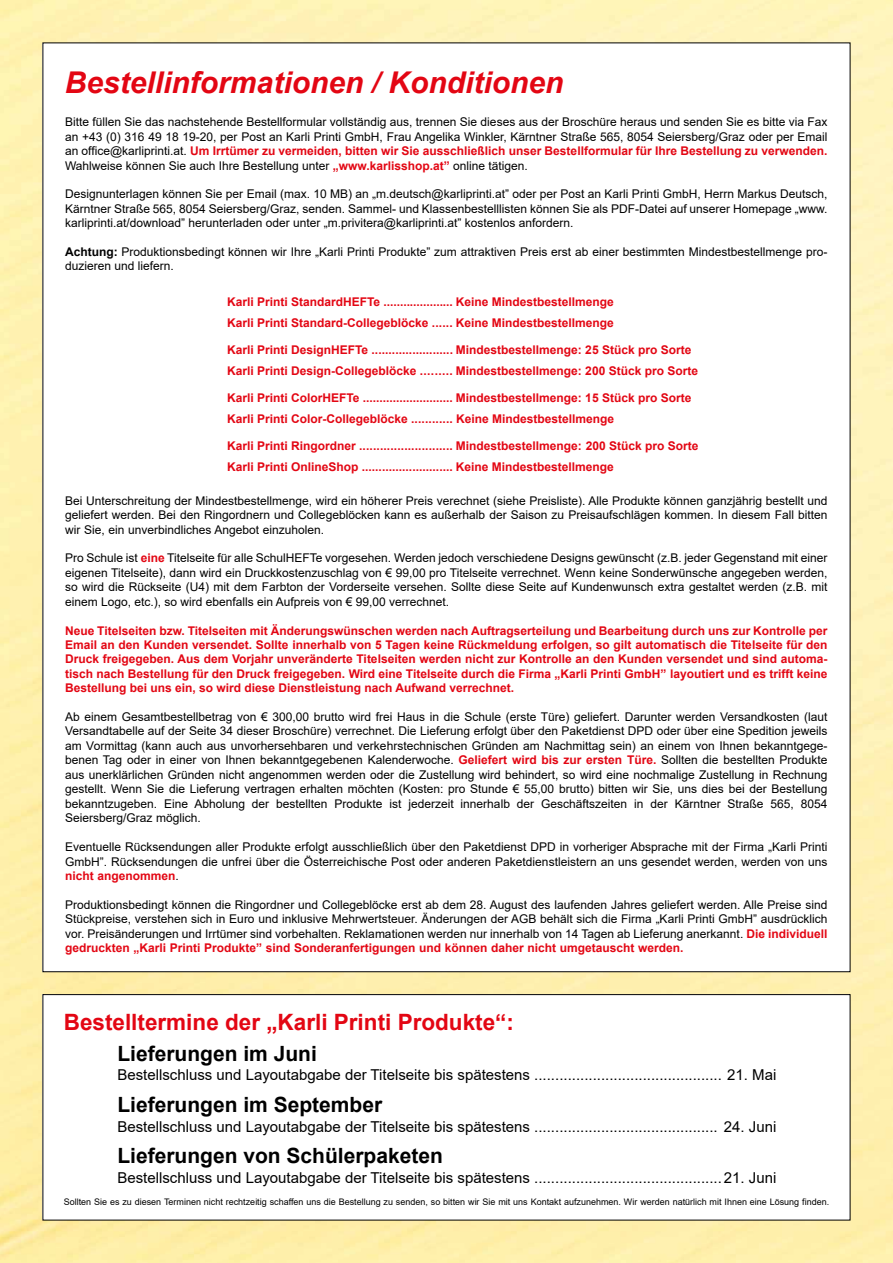
<style>
.page{position:relative;width:893px;height:1263px;background:#fff}
.page>*{position:absolute;margin:0;border:0;box-sizing:border-box;transform-origin:0 0}
.t1{font:italic 700 30px "Arial";color:#e30613}
.t2{font:700 22.5px "Arial";color:#e30613}
.t3{font:700 21px "Arial";color:#000}
.t4{font:15px "Arial";color:#000}
.t5{font:12px/14.4px "Arial";color:#000;text-align:justify}
.t6{font:700 12px/21px "Arial";color:#e30613}
.t7{font:9px "Arial";color:#000}
.s1{font-weight:700;color:#e30613}
.s2{font-weight:700}
</style>
<div class="page">
<img style="left:0;top:0;width:893px;height:1263px">
<div style="left:43px;top:994px;width:807px;height:226px;background:#fff"></div>
<div style="left:43px;top:994px;width:807px;height:226px;border:1px solid #000"></div>
<div style="left:43px;top:43px;width:807px;height:929px;background:#fff"></div>
<h1 class="t1" style="left:65px;top:63px;width:500px">Bestellinformationen / Konditionen</h1>
<p class="t5" style="left:65px;top:115px;width:764px">Bitte füllen Sie das nachstehende Bestellformular vollständig aus, trennen Sie dieses aus der Broschüre heraus und senden Sie es bitte via Fax an +43 (0) 316 49 18 19-20, per Post an Karli Printi GmbH, Frau Angelika Winkler, Kärntner Straße 565, 8054 Seiersberg/Graz oder per Email an office@karliprinti.at. <span class="s1">Um Irrtümer zu vermeiden, bitten wir Sie ausschließlich unser Bestellformular für Ihre Bestellung zu verwenden.<br></span>Wahlweise können Sie auch Ihre Bestellung unter <span class="s1">„www.karlisshop.at”</span> online tätigen.</p>
<p class="t5" style="left:65px;top:187px;width:764px">Designunterlagen können Sie per Email (max. 10 MB) an „m.deutsch@karliprinti.at” oder per Post an Karli Printi GmbH, Herrn Markus Deutsch, Kärntner Straße 565, 8054 Seiersberg/Graz, senden. Sammel- und Klassenbestelllisten können Sie als PDF-Datei auf unserer Homepage „www. karliprinti.at/download” herunterladen oder unter „m.privitera@karliprinti.at” kostenlos anfordern.</p>
<p class="t5" style="left:65px;top:245px;width:764px"><span class="s2">Achtung:</span> Produktionsbedingt können wir Ihre „Karli Printi Produkte” zum attraktiven Preis erst ab einer bestimmten Mindestbestellmenge pro&shy;duzieren und liefern.</p>
<p class="t6" style="left:227px;top:291px;width:388px">Karli Printi StandardHEFTe ..................... Keine Mindestbestellmenge<br>Karli Printi Standard-Collegeblöcke ...... Keine Mindestbestellmenge</p>
<p class="t6" style="left:227px;top:339px;width:472px">Karli Printi DesignHEFTe ........................ Mindestbestellmenge: 25 Stück pro Sorte<br>Karli Printi Design-Collegeblöcke ......... Mindestbestellmenge: 200 Stück pro Sorte</p>
<p class="t6" style="left:227px;top:387px;width:466px">Karli Printi ColorHEFTe ........................... Mindestbestellmenge: 15 Stück pro Sorte<br>Karli Printi Color-Collegeblöcke ............ Keine Mindestbestellmenge</p>
<p class="t6" style="left:227px;top:435px;width:473px">Karli Printi Ringordner ........................... Mindestbestellmenge: 200 Stück pro Sorte<br>Karli Printi OnlineShop ........................... Keine Mindestbestellmenge</p>
<p class="t5" style="left:65px;top:493px;width:764px">Bei Unterschreitung der Mindestbestellmenge, wird ein höherer Preis verechnet (siehe Preisliste). Alle Produkte können ganzjährig bestellt und geliefert werden. Bei den Ringordnern und Collegeblöcken kann es außerhalb der Saison zu Preisaufschlägen kommen. In diesem Fall bitten wir Sie, ein unverbindliches Angebot einzuholen.</p>
<p class="t5" style="left:65px;top:551px;width:764px">Pro Schule ist <span class="s1">eine</span> Titelseite für alle SchulHEFTe vorgesehen. Werden jedoch verschiedene Designs gewünscht (z.B. jeder Gegenstand mit einer eigenen Titelseite), dann wird ein Druckkostenzuschlag von € 99,00 pro Titelseite verrechnet. Wenn keine Sonderwünsche angegeben werden, so wird die Rückseite (U4) mit dem Farbton der Vorderseite versehen. Sollte diese Seite auf Kundenwunsch extra gestaltet werden (z.B. mit einem Logo, etc.), so wird ebenfalls ein Aufpreis von € 99,00 verrechnet.</p>
<p class="t6" style="left:65px;top:623px;width:764px;line-height:14.4px;text-align:justify">Neue Titelseiten bzw. Titelseiten mit Änderungswünschen werden nach Auftragserteilung und Bearbeitung durch uns zur Kontrolle per Email an den Kunden versendet. Sollte innerhalb von 5 Tagen keine Rückmeldung erfolgen, so gilt automatisch die Titelseite für den Druck freigegeben. Aus dem Vorjahr unveränderte Titelseiten werden nicht zur Kontrolle an den Kunden versendet und sind automa&shy;tisch nach Bestellung für den Druck freigegeben. Wird eine Titelseite durch die Firma „Karli Printi GmbH” layoutiert und es trifft keine Bestellung bei uns ein, so wird diese Dienstleistung nach Aufwand verrechnet.</p>
<p class="t5" style="left:65px;top:709px;width:764px">Ab einem Gesamtbestellbetrag von € 300,00 brutto wird frei Haus in die Schule (erste Türe) geliefert. Darunter werden Versandkosten (laut Versandtabelle auf der Seite 34 dieser Broschüre) verrechnet. Die Lieferung erfolgt über den Paketdienst DPD oder über eine Spedition jeweils am Vormittag (kann auch aus unvorhersehbaren und verkehrstechnischen Gründen am Nachmittag sein) an einem von Ihnen bekanntgege&shy;benen Tag oder in einer von Ihnen bekanntgegebenen Kalenderwoche. <span class="s1">Geliefert wird bis zur ersten Türe.</span> Sollten die bestellten Produkte aus unerklärlichen Gründen nicht angenommen werden oder die Zustellung wird behindert, so wird eine nochmalige Zustellung in Rechnung gestellt. Wenn Sie die Lieferung vertragen erhalten möchten (Kosten: pro Stunde € 55,00 brutto) bitten wir Sie, uns dies bei der Bestellung bekanntzugeben. Eine Abholung der bestellten Produkte ist jederzeit innerhalb der Geschäftszeiten in der Kärntner Straße 565, 8054<br>Seiersberg/Graz möglich.</p>
<p class="t5" style="left:65px;top:840px;width:764px">Eventuelle Rücksendungen aller Produkte erfolgt ausschließlich über den Paketdienst DPD in vorheriger Absprache mit der Firma „Karli Printi GmbH”. Rücksendungen die unfrei über die Österreichische Post oder anderen Paketdienstleistern an uns gesendet werden, werden von uns <span class="s1">nicht angenommen</span>.</p>
<p class="t5" style="left:65px;top:897px;width:764px">Produktionsbedingt können die Ringordner und Collegeblöcke erst ab dem 28. August des laufenden Jahres geliefert werden. Alle Preise sind Stückpreise, verstehen sich in Euro und inklusive Mehrwertsteuer. Änderungen der AGB behält sich die Firma „Karli Printi GmbH” ausdrücklich vor. Preisänderungen und Irrtümer sind vorbehalten. Reklamationen werden nur innerhalb von 14 Tagen ab Lieferung anerkannt. <span class="s1">Die individuell gedruckten „Karli Printi Produkte” sind Sonderanfertigungen und können daher nicht umgetauscht werden.</span></p>
<h2 class="t2" style="left:64px;top:1006px;width:452px">Bestelltermine der „Karli Printi Produkte“:</h2>
<h3 class="t3" style="left:117px;top:1038px;width:201px">Lieferungen im Juni</h3>
<p class="t4" style="left:117px;top:1065px;width:661px">Bestellschluss und Layoutabgabe der Titelseite bis spätestens ............................................. 21. Mai</p>
<h3 class="t3" style="left:117px;top:1089px;width:266px">Lieferungen im September</h3>
<p class="t4" style="left:117px;top:1116px;width:661px">Bestellschluss und Layoutabgabe der Titelseite bis spätestens ............................................ 24. Juni</p>
<h3 class="t3" style="left:117px;top:1141px;width:327px">Lieferungen von Schülerpaketen</h3>
<p class="t4" style="left:117px;top:1167px;width:661px">Bestellschluss und Layoutabgabe der Titelseite bis spätestens .............................................21. Juni</p>
<p class="t7" style="left:64px;top:1196px;width:767px">Sollten Sie es zu diesen Terminen nicht rechtzeitig schaffen uns die Bestellung zu senden, so bitten wir Sie mit uns Kontakt aufzunehmen. Wir werden natürlich mit Ihnen eine Lösung finden.</p>
</div>
